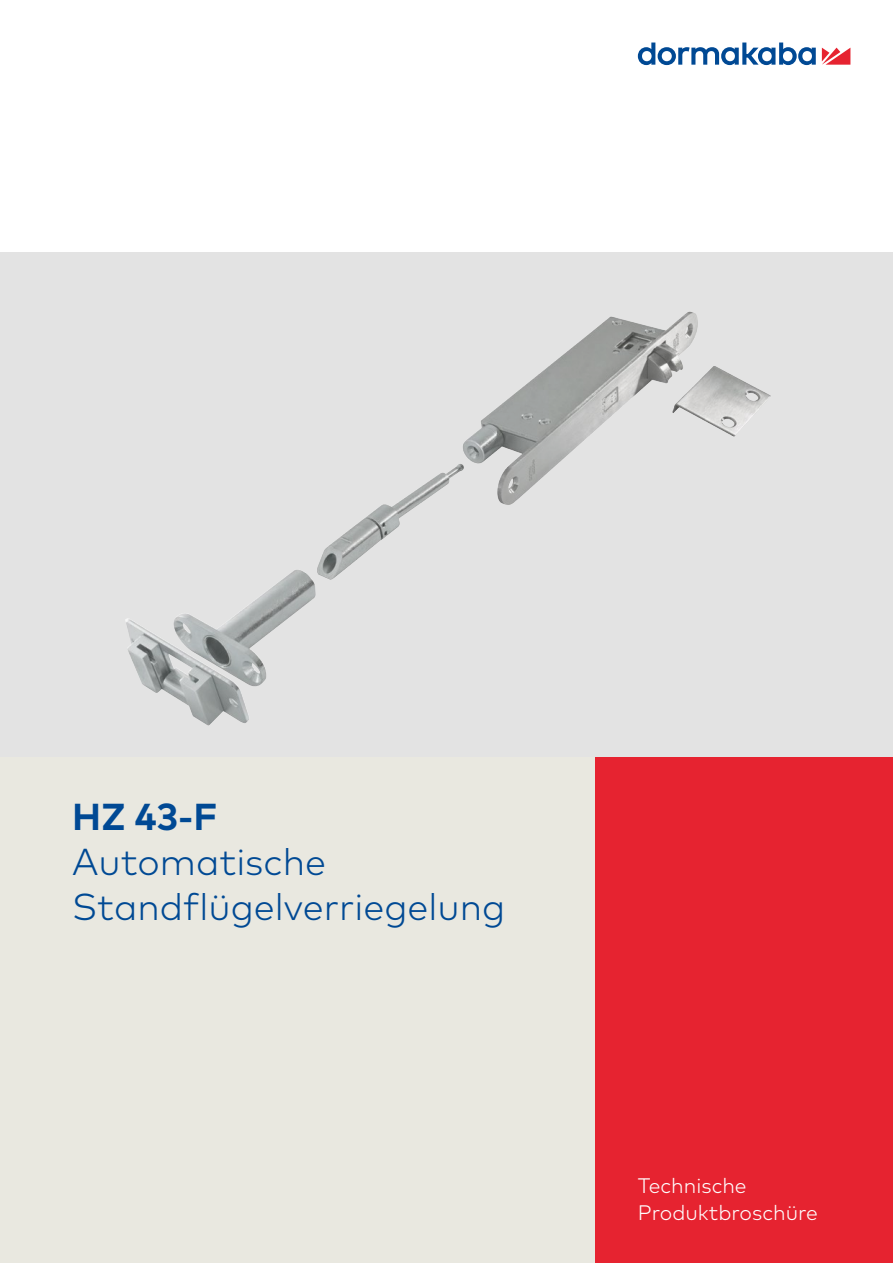
<style>
.page{position:relative;width:893px;height:1263px;background:#fff}
.page>*{position:absolute;margin:0;border:0;box-sizing:border-box;transform-origin:0 0}
.t1{font:300 37.5px/45px "Mark Pro";color:#004994}
.t2{font:700 37.5px "Mark Pro";color:#004994}
.t3{font:300 21px/27px "Mark Pro";color:#fff}
</style>
<div class="page">
<div style="left:0;top:253px;width:893px;height:616px;background:#e3e3e3"></div>
<img style="left:125px;top:312px;width:646px;height:414px">
<div style="left:0;top:758px;width:595px;height:505px;background:#e9e8e0"></div>
<svg style="left:822px;top:48px;width:28px;height:17px"></svg>
<svg style="left:638px;top:43px;width:178px;height:22px"></svg>
<div style="left:595px;top:758px;width:298px;height:505px;background:#e62330"></div>
<p class="t2" style="left:72px;top:788px;width:147px">HZ 43-F</p>
<p class="t1" style="left:72px;top:836px;width:435px">Automatische<br>Standflügelverriegelung</p>
<p class="t3" style="left:638px;top:1171px;width:182px">Technische<br>Produktbroschüre</p>
</div>
